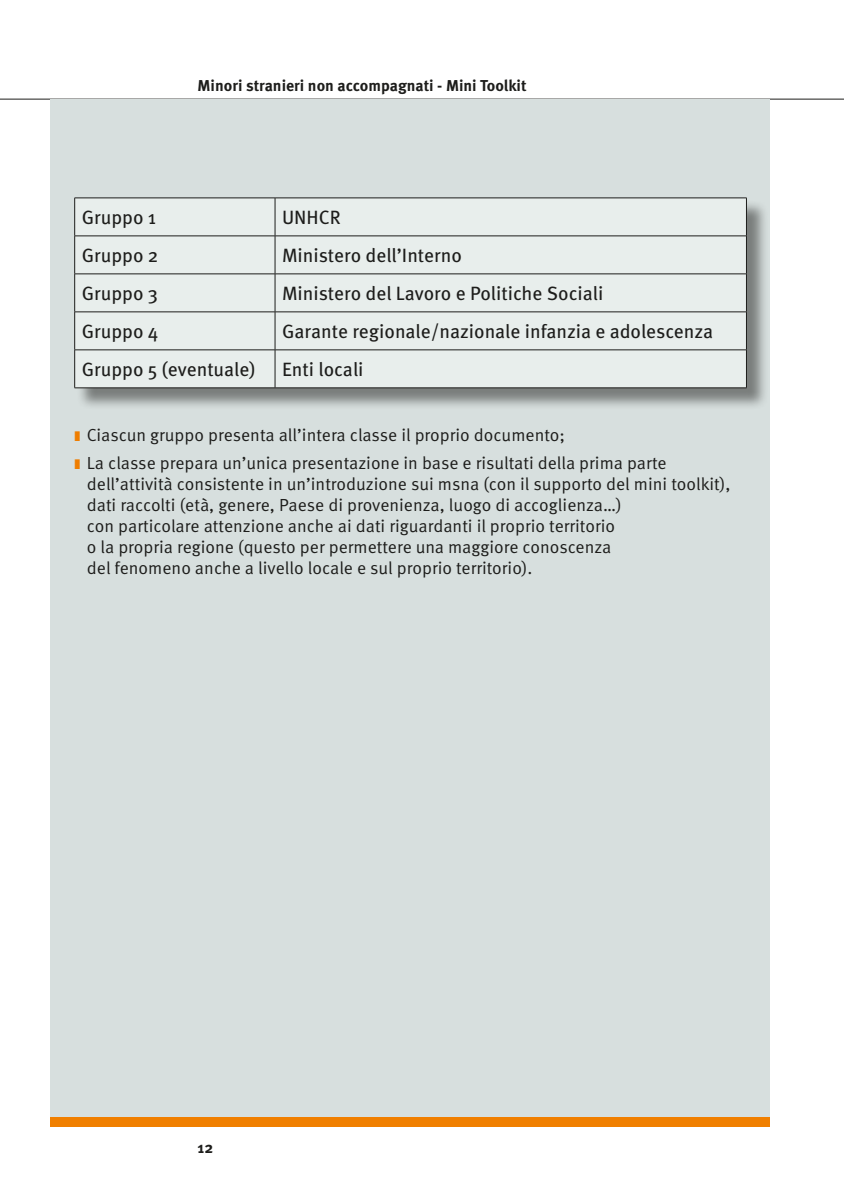
<style>
.page{position:relative;width:844px;height:1191px;background:#fff}
.page>*{position:absolute;margin:0;border:0;box-sizing:border-box;transform-origin:0 0}
.t1{font:19.25px "Meta Pro";color:#1d1d1b}
.t2{font:17.5px/21px "Meta Pro";color:#1d1d1b}
.t3{font:700 15.75px "Meta Pro";color:#1d1d1b}
.s1{color:#ef7d00}
</style>
<div class="page">
<hr style="left:0;top:99px;width:843px;height:1px;background:#1d1d1b">
<div style="left:50px;top:99px;width:719px;height:1027px;background:#d7dfde"></div>
<div style="left:50px;top:1116px;width:719px;height:10px;background:#f07f00"></div>
<div style="left:77px;top:200px;width:691px;height:210px;background:#1d1d1b;opacity:.5"></div>
<div style="left:75px;top:199px;width:671px;height:188px;background:#e8eeec"></div>
<hr style="left:74px;top:198px;width:201px;height:1px;background:#1d1d1b">
<hr style="left:74px;top:198px;width:1px;height:38px;background:#1d1d1b">
<hr style="left:275px;top:198px;width:471px;height:1px;background:#1d1d1b">
<hr style="left:275px;top:198px;width:1px;height:38px;background:#1d1d1b">
<hr style="left:746px;top:198px;width:1px;height:38px;background:#1d1d1b">
<hr style="left:74px;top:235px;width:201px;height:1px;background:#1d1d1b">
<hr style="left:74px;top:236px;width:1px;height:38px;background:#1d1d1b">
<hr style="left:275px;top:235px;width:471px;height:1px;background:#1d1d1b">
<hr style="left:275px;top:236px;width:1px;height:38px;background:#1d1d1b">
<hr style="left:746px;top:236px;width:1px;height:38px;background:#1d1d1b">
<hr style="left:74px;top:273px;width:201px;height:1px;background:#1d1d1b">
<hr style="left:74px;top:274px;width:1px;height:38px;background:#1d1d1b">
<hr style="left:275px;top:273px;width:471px;height:1px;background:#1d1d1b">
<hr style="left:275px;top:274px;width:1px;height:38px;background:#1d1d1b">
<hr style="left:746px;top:274px;width:1px;height:38px;background:#1d1d1b">
<hr style="left:74px;top:311px;width:201px;height:1px;background:#1d1d1b">
<hr style="left:74px;top:312px;width:1px;height:38px;background:#1d1d1b">
<hr style="left:275px;top:311px;width:471px;height:1px;background:#1d1d1b">
<hr style="left:275px;top:312px;width:1px;height:38px;background:#1d1d1b">
<hr style="left:746px;top:312px;width:1px;height:38px;background:#1d1d1b">
<hr style="left:74px;top:349px;width:201px;height:1px;background:#1d1d1b">
<hr style="left:74px;top:350px;width:1px;height:37px;background:#1d1d1b">
<hr style="left:275px;top:349px;width:471px;height:1px;background:#1d1d1b">
<hr style="left:275px;top:350px;width:1px;height:37px;background:#1d1d1b">
<hr style="left:746px;top:350px;width:1px;height:37px;background:#1d1d1b">
<hr style="left:74px;top:387px;width:201px;height:1px;background:#1d1d1b">
<hr style="left:275px;top:387px;width:471px;height:1px;background:#1d1d1b">
<p class="t3" style="left:197px;top:76px;width:330px">Minori stranieri non accompagnati - Mini Toolkit</p>
<p class="t1" style="left:82px;top:205px;width:76px">Gruppo 1</p>
<p class="t1" style="left:282px;top:205px;width:60px">UNHCR</p>
<p class="t1" style="left:82px;top:243px;width:78px">Gruppo 2</p>
<p class="t1" style="left:282px;top:243px;width:181px">Ministero dell’Interno</p>
<p class="t1" style="left:82px;top:281px;width:78px">Gruppo 3</p>
<p class="t1" style="left:282px;top:281px;width:323px">Ministero del Lavoro e Politiche Sociali</p>
<p class="t1" style="left:82px;top:319px;width:79px">Gruppo 4</p>
<p class="t1" style="left:282px;top:319px;width:432px">Garante regionale/nazionale infanzia e adolescenza</p>
<p class="t1" style="left:82px;top:357px;width:175px">Gruppo 5 (eventuale)</p>
<p class="t1" style="left:282px;top:357px;width:83px">Enti locali</p>
<p class="t2" style="left:74px;top:421px;width:593px;line-height:28.5px"><span class="s1">❚</span> Ciascun gruppo presenta all’intera classe il proprio documento;<br><span class="s1">❚</span> La classe prepara un’unica presentazione in base e risultati della prima parte</p>
<p class="t2" style="left:87px;top:474px;width:645px">dell’attività consistente in un’introduzione sui msna (con il supporto del mini toolkit), dati raccolti (età, genere, Paese di provenienza, luogo di accoglienza…)<br>con particolare attenzione anche ai dati riguardanti il proprio territorio<br>o la propria regione (questo per permettere una maggiore conoscenza<br>del fenomeno anche a livello locale e sul proprio territorio).</p>
<p class="t3" style="left:197px;top:1137px;width:17px">12</p>
</div>
